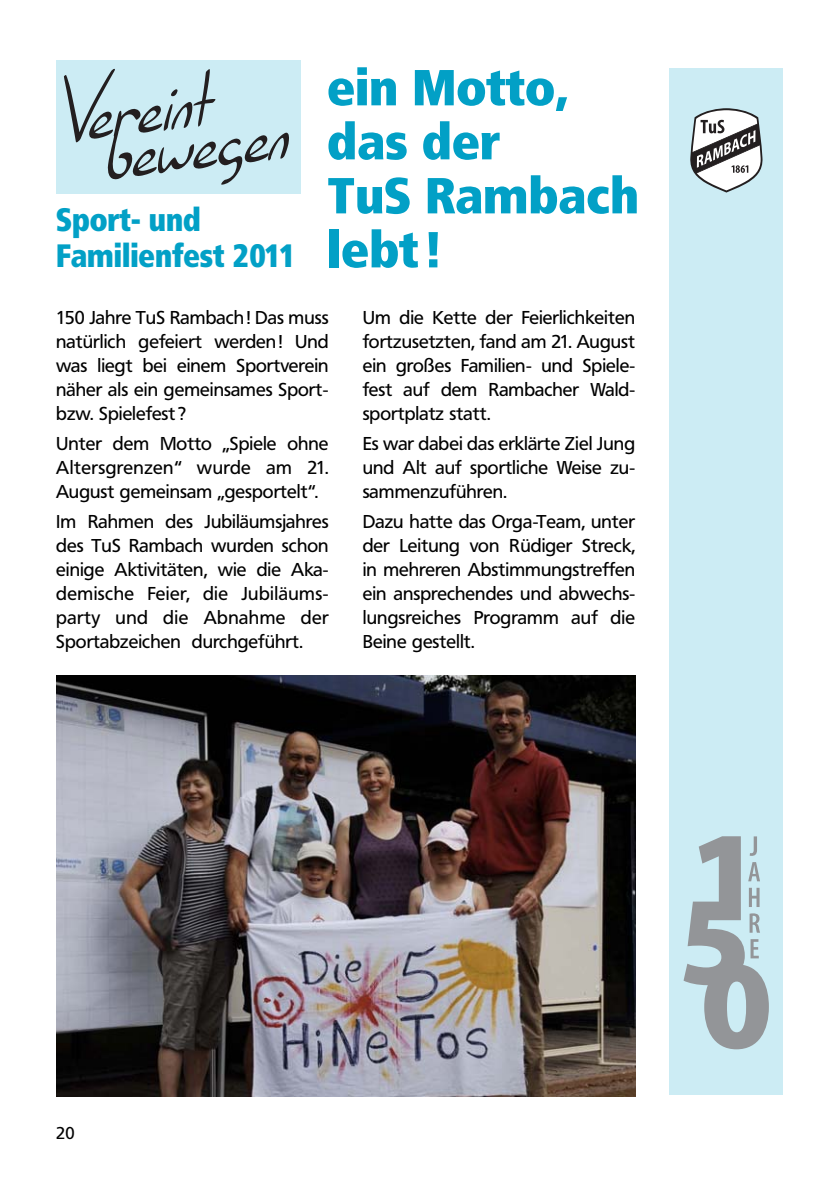
<style>
.page{position:relative;width:840px;height:1191px;background:#fff}
.page>*{position:absolute;margin:0;border:0;box-sizing:border-box;transform-origin:0 0}
.t1{font:800 50px/54px "Frutiger Condensed BQ";color:#02a0c6}
.t2{font:800 32px/36px "Frutiger Condensed BQ";color:#02a0c6;scale:.95 1}
.t3{font:18.4px/24px "Frutiger BQ";color:#000;text-align:justify}
.t4{font:17px "Frutiger BQ";color:#000}
</style>
<div class="page">
<div style="left:56px;top:60px;width:244px;height:133px;background:#ccecf4"></div>
<div style="left:668px;top:68px;width:114px;height:1026px;background:#ccecf4"></div>
<svg style="left:683px;top:836px;width:85px;height:213px"></svg>
<svg style="left:690px;top:108px;width:73px;height:84px"></svg>
<svg style="left:64px;top:69px;width:225px;height:116px"></svg>
<img style="left:56px;top:675px;width:578px;height:421px">
<h2 class="t2" style="left:56px;top:204px;width:253px">Sport- und<br>Familienfest 2011</h2>
<h1 class="t1" style="left:327px;top:65px;width:313px">ein Motto, das der<br>TuS Rambach lebt !</h1>
<p class="t3" style="left:56px;top:307px;width:274px">150 Jahre TuS Rambach! Das muss natürlich gefeiert werden! Und was liegt bei einem Sportverein näher als ein gemeinsames Sport&shy;bzw. Spielefest?</p>
<p class="t3" style="left:56px;top:433px;width:274px">Unter dem Motto „Spiele ohne Altersgrenzen“ wurde am 21.<br>August gemeinsam „gesportelt“.</p>
<p class="t3" style="left:56px;top:510px;width:274px">Im Rahmen des Jubiläumsjahres des TuS Rambach wurden schon einige Aktivitäten, wie die Aka&shy;demische Feier, die Jubiläums&shy;party und die Abnahme der Sportabzeichen durchgeführt.</p>
<p class="t3" style="left:362px;top:307px;width:274px">Um die Kette der Feierlichkeiten fortzusetzten, fand am 21. August ein großes Familien- und Spiele&shy;fest auf dem Rambacher Wald&shy;sportplatz statt.</p>
<p class="t3" style="left:362px;top:433px;width:274px">Es war dabei das erklärte Ziel Jung und Alt auf sportliche Weise zu&shy;sammenzuführen.</p>
<p class="t3" style="left:362px;top:510px;width:274px">Dazu hatte das Orga-Team, unter der Leitung von Rüdiger Streck, in mehreren Abstimmungstreffen ein ansprechendes und abwechs&shy;lungsreiches Programm auf die Beine gestellt.</p>
<p class="t4" style="left:56px;top:1126px;width:20px">20</p>
</div>
